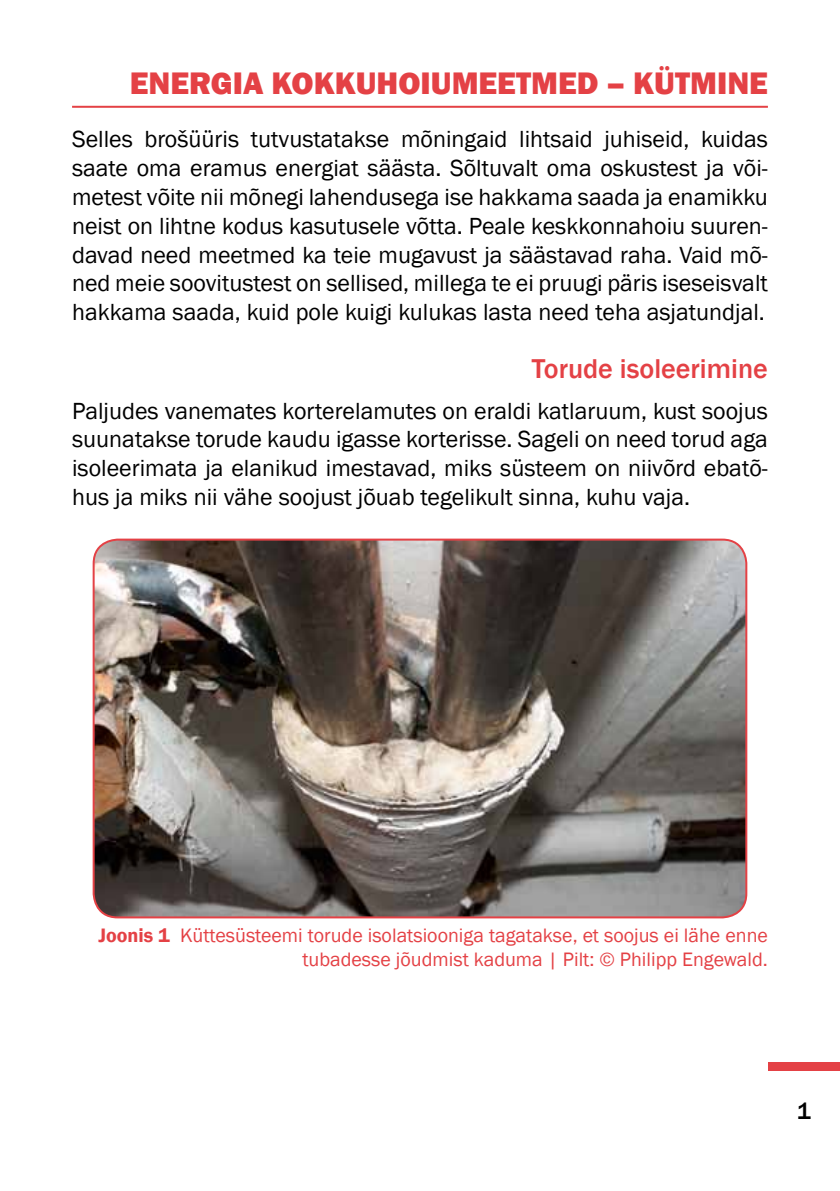
<style>
.page{position:relative;width:840px;height:1191px;background:#fff}
.page>*{position:absolute;margin:0;border:0;box-sizing:border-box;transform-origin:0 0}
.t1{font:800 32px "Franklin Gothic";color:#e44145}
.t2{font:500 28px "Franklin Gothic";color:#e44145}
.t3{font:24px/28.8px "Franklin Gothic";color:#000;text-align:justify}
.t4{font:500 24px "Franklin Gothic";color:#000}
.t5{font:20px/24px "Franklin Gothic";color:#e44145;text-align:right}
.s1{font-weight:600}
</style>
<div class="page">
<div style="left:767px;top:1062px;width:72px;height:8px;background:#e44145"></div>
<hr style="left:72px;top:106px;width:695px;height:2px;background:#e44145">
<img style="left:94px;top:541px;width:652px;height:376px">
<div style="left:93px;top:538px;width:654px;height:380px;border:2px solid #e44145;border-radius:24px"></div>
<p class="t1" style="left:130px;top:63px;width:639px">ENERGIA KOKKUHOIUMEETMED – KÜTMINE</p>
<p class="t3" style="left:72px;top:125px;width:697px">Selles brošüüris tutvustatakse mõningaid lihtsaid juhiseid, kuidas saate oma eramus energiat säästa. Sõltuvalt oma oskustest ja või&shy;metest võite nii mõnegi lahendusega ise hakkama saada ja enamikku neist on lihtne kodus kasutusele võtta. Peale keskkonnahoiu suuren&shy;davad need meetmed ka teie mugavust ja säästavad raha. Vaid mõ&shy;ned meie soovitustest on sellised, millega te ei pruugi päris iseseisvalt hakkama saada, kuid pole kuigi kulukas lasta need teha asjatundjal.</p>
<p class="t2" style="left:531px;top:351px;width:237px">Torude isoleerimine</p>
<p class="t3" style="left:72px;top:397px;width:697px">Paljudes vanemates korterelamutes on eraldi katlaruum, kust soojus suunatakse torude kaudu igasse korterisse. Sageli on need torud aga isoleerimata ja elanikud imestavad, miks süsteem on niivõrd ebatõ&shy;hus ja miks nii vähe soojust jõuab tegelikult sinna, kuhu vaja.</p>
<p class="t5" style="left:98px;top:924px;width:670px"><span class="s1">Joonis 1</span> Küttesüsteemi torude isolatsiooniga tagatakse, et soojus ei lähe enne tubadesse jõudmist kaduma | Pilt: © Philipp Engewald.</p>
<p class="t4" style="left:796px;top:1096px;width:16px">1</p>
</div>
